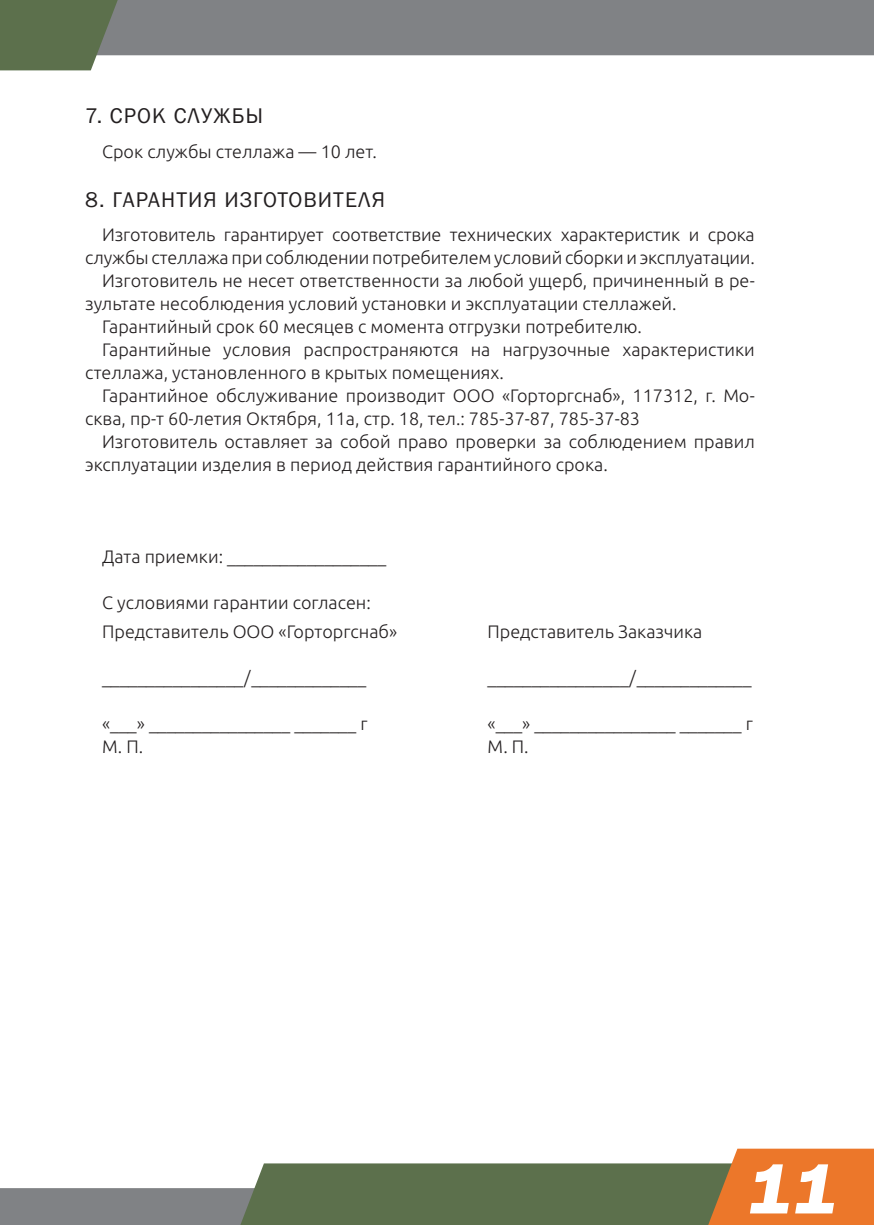
<style>
.page{position:relative;width:874px;height:1225px;background:#fff}
.page>*{position:absolute;margin:0;border:0;box-sizing:border-box;transform-origin:0 0}
.t1{font:italic 800 72px "Franklin Gothic";color:#fff}
.t2{font:22px "Franklin Gothic";letter-spacing:.05em;color:#231f20}
.t3{font:300 18px/28.6px "Ubuntu";color:#231f20}
</style>
<div class="page">
<div style="left:126px;top:0;width:747px;height:55px;background:#808285"></div>
<svg style="left:0;top:1148px;width:873px;height:76px"></svg>
<svg style="left:0;top:0;width:126px;height:70px"></svg>
<p class="t2" style="left:85px;top:108px;width:179px">7. СРОК СЛУЖБЫ</p>
<p class="t3" style="left:102px;top:138px;width:276px">Срок службы стеллажа — 10 лет.</p>
<p class="t2" style="left:85px;top:191px;width:301px">8. ГАРАНТИЯ ИЗГОТОВИТЕЛЯ</p>
<p class="t3" style="left:102px;top:221px;width:653px">Изготовитель гарантирует соответствие технических характеристик и срока</p>
<p class="t3" style="left:85px;top:244px;width:670px">службы стеллажа при соблюдении потребителем условий сборки и эксплуатации.</p>
<p class="t3" style="left:102px;top:267px;width:653px">Изготовитель не несет ответственности за любой ущерб, причиненный в ре-</p>
<p class="t3" style="left:85px;top:290px;width:592px">зультате несоблюдения условий установки и эксплуатации стеллажей.</p>
<p class="t3" style="left:102px;top:313px;width:541px">Гарантийный срок 60 месяцев с момента отгрузки потребителю.</p>
<p class="t3" style="left:102px;top:336px;width:653px">Гарантийные условия распространяются на нагрузочные характеристики</p>
<p class="t3" style="left:85px;top:359px;width:420px">стеллажа, установленного в крытых помещениях.</p>
<p class="t3" style="left:102px;top:382px;width:653px">Гарантийное обслуживание производит ООО «Горторгснаб», 117312, г. Мо-</p>
<p class="t3" style="left:85px;top:405px;width:556px">сква, пр-т 60-летия Октября, 11а, стр. 18, тел.: 785-37-87, 785-37-83</p>
<p class="t3" style="left:102px;top:428px;width:653px">Изготовитель оставляет за собой право проверки за соблюдением правил</p>
<p class="t3" style="left:85px;top:451px;width:524px">эксплуатации изделия в период действия гарантийного срока.</p>
<p class="t3" style="left:102px;top:543px;width:285px">Дата приемки: __________________</p>
<p class="t3" style="left:102px;top:589px;width:296px">С условиями гарантии согласен:<br>Представитель ООО «Горторгснаб»</p>
<p class="t3" style="left:487px;top:618px;width:216px">Представитель Заказчика</p>
<p class="t3" style="left:102px;top:664px;width:265px">________________ / _____________</p>
<p class="t3" style="left:487px;top:664px;width:265px">________________ / _____________</p>
<p class="t3" style="left:102px;top:710px;width:267px">«___» ________________ _______ г</p>
<p class="t3" style="left:487px;top:710px;width:267px">«___» ________________ _______ г</p>
<p class="t3" style="left:102px;top:733px;width:43px">М. П.</p>
<p class="t3" style="left:487px;top:733px;width:43px">М. П.</p>
<h1 class="t1" style="left:747px;top:1165px;width:89px">11</h1>
</div>
